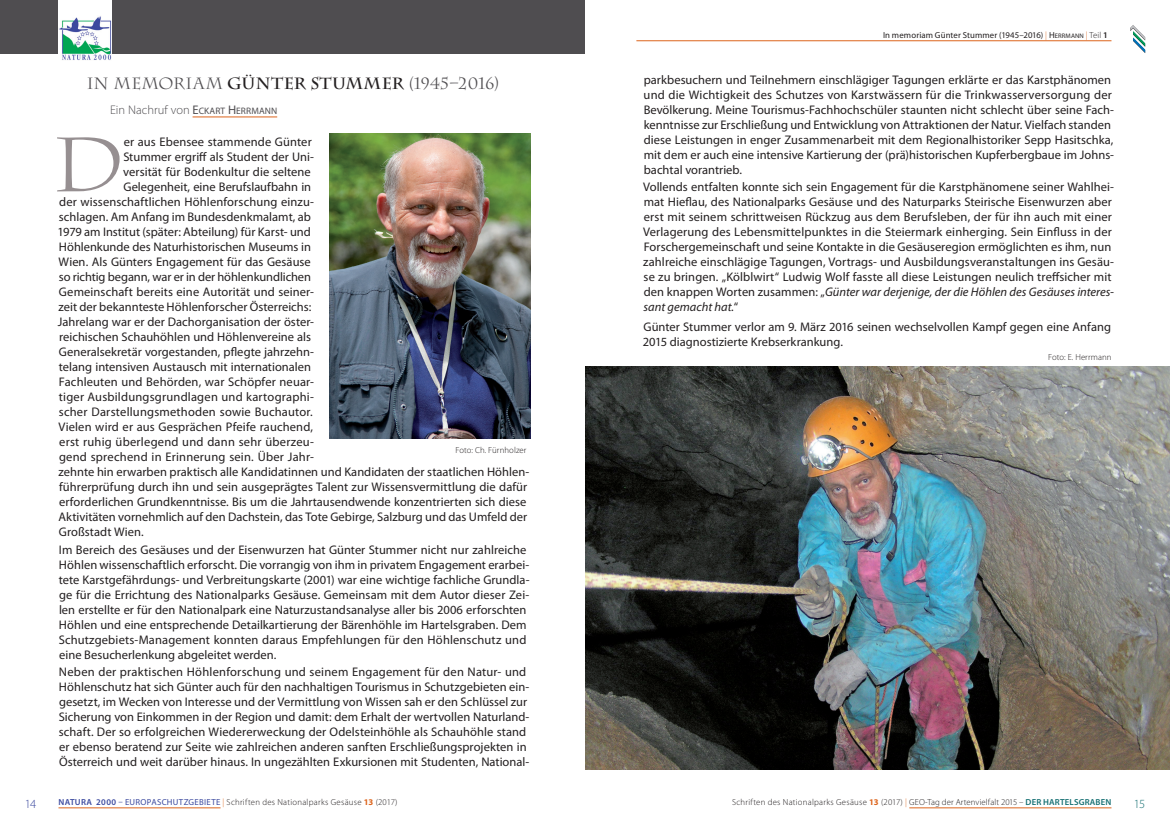
<style>
.page{position:relative;width:1170px;height:833px;background:#fff}
.page>*{position:absolute;margin:0;border:0;box-sizing:border-box;transform-origin:0 0}
.t1{font:76.38px "Charlemagne Std";color:#968f91}
.t2{font:16.25px "Charlemagne Std";color:#4f4d50}
.t3{font:12.5px/15px "Myriad Pro";color:#231f20}
.t4{font:12.5px "Myriad Pro";letter-spacing:.02em;color:#231f20}
.t5{font:300 12.5px "Myriad Pro";color:#4f4d50}
.t6{font:300 12.5px "Myriad Pro";color:#3c4a9f}
.t7{font:300 12.5px "Myriad Pro";color:#167073}
.t8{font:300 8.75px "Myriad Pro";letter-spacing:.02em;color:#231f20}
.t9{font:8.75px "Myriad Pro";letter-spacing:.015em;color:#231f20}
.s1{font-weight:700;color:#231f20}
.s2{font-weight:400}
.s3{font-weight:400;font-size:9.38px}
.s4{font-weight:300;color:#dc641c}
.s5{font-size:6.5px}
.s6{font-weight:300}
.s7{font-weight:600}
.s8{font-style:italic}
.s9{font-weight:600;color:#3c4a9f}
.s10{font-weight:400;color:#3c4a9f}
.s11{color:#dc641c}
.s12{font-weight:700;color:#dc641c}
.s13{font-weight:600;color:#167073}
</style>
<div class="page">
<hr style="left:58px;top:807px;width:162px;height:1px;background:#dc641c">
<hr style="left:909px;top:807px;width:202px;height:1px;background:#dc641c">
<hr style="left:192px;top:117px;width:85px;height:1px;background:#dc641c">
<img style="left:329px;top:133px;width:201px;height:306px">
<img style="left:585px;top:367px;width:584px;height:402px">
<svg style="left:1130px;top:25px;width:14px;height:27px"></svg>
<hr style="left:636px;top:41px;width:475px;height:1px;background:#dc641c">
<div style="left:0;top:0;width:585px;height:53px;background:#4f4d50"></div>
<div style="left:58px;top:0;width:54px;height:60px;background:#fff"></div>
<img style="left:59px;top:16px;width:53px;height:44px">
<h2 class="t2" style="left:87px;top:74px;width:413px">IN MEMORIAM <span class="s1">GÜNTER STUMMER</span> (1945–2016)</h2>
<p class="t5" style="left:110px;top:105px;width:168px">Ein Nachruf von <span class="s2">E</span><span class="s3">CKART</span> <span class="s2">H</span><span class="s3">ERRMANN</span></p>
<h1 class="t1" style="left:53px;top:120px;width:72px">D</h1>
<p class="t3" style="left:124px;top:135px;width:189px">er aus Ebensee stammende Günter</p>
<p class="t3" style="left:123px;top:150px;width:192px">Stummer ergriff als Student der Uni-</p>
<p class="t3" style="left:123px;top:165px;width:189px">versität für Bodenkultur die seltene</p>
<p class="t3" style="left:123px;top:180px;width:189px">Gelegenheit, eine Berufslaufbahn in</p>
<p class="t3" style="left:59px;top:195px;width:256px">der wissenschaftlichen Höhlenforschung einzu-</p>
<p class="t3" style="left:59px;top:210px;width:253px">schlagen. Am Anfang im Bundesdenkmalamt, ab</p>
<p class="t3" style="left:57px;top:225px;width:255px">1979 am Institut (später: Abteilung) für Karst- und</p>
<p class="t3" style="left:59px;top:240px;width:253px">Höhlenkunde des Naturhistorischen Museums in</p>
<p class="t3" style="left:59px;top:255px;width:254px">Wien. Als Günters Engagement für das Gesäuse</p>
<p class="t3" style="left:59px;top:270px;width:254px">so richtig begann, war er in der höhlenkundlichen</p>
<p class="t3" style="left:59px;top:285px;width:256px">Gemeinschaft bereits eine Autorität und seiner-</p>
<p class="t3" style="left:59px;top:300px;width:254px">zeit der bekannteste Höhlenforscher Österreichs:</p>
<p class="t3" style="left:58px;top:315px;width:257px">Jahrelang war er der Dachorganisation der öster-</p>
<p class="t3" style="left:59px;top:330px;width:253px">reichischen Schauhöhlen und Höhlenvereine als</p>
<p class="t3" style="left:59px;top:345px;width:256px">Generalsekretär vorgestanden, pflegte jahrzehn-</p>
<p class="t3" style="left:59px;top:360px;width:254px">telang intensiven Austausch mit internationalen</p>
<p class="t3" style="left:59px;top:375px;width:256px">Fachleuten und Behörden, war Schöpfer neuar-</p>
<p class="t3" style="left:59px;top:390px;width:256px">tiger Ausbildungsgrundlagen und kartographi-</p>
<p class="t4" style="left:59px;top:407px;width:255px">scher Darstellungsmethoden sowie Buchautor.</p>
<p class="t3" style="left:58px;top:420px;width:256px">Vielen wird er aus Gesprächen Pfeife rauchend,</p>
<p class="t3" style="left:59px;top:435px;width:256px">erst ruhig überlegend und dann sehr überzeu-</p>
<p class="t3" style="left:59px;top:450px;width:256px">gend sprechend in Erinnerung sein. Über Jahr-</p>
<p class="t3" style="left:59px;top:465px;width:472px">zehnte hin erwarben praktisch alle Kandidatinnen und Kandidaten der staatlichen Höhlen-</p>
<p class="t3" style="left:59px;top:480px;width:469px">führerprüfung durch ihn und sein ausgeprägtes Talent zur Wissensvermittlung die dafür</p>
<p class="t3" style="left:59px;top:495px;width:468px">erforderlichen Grundkenntnisse. Bis um die Jahrtausendwende konzentrierten sich diese</p>
<p class="t3" style="left:58px;top:510px;width:470px">Aktivitäten vornehmlich auf den Dachstein, das Tote Gebirge, Salzburg und das Umfeld der</p>
<p class="t3" style="left:59px;top:525px;width:86px">Großstadt Wien.</p>
<p class="t3" style="left:59px;top:543px;width:472px">Im Bereich des Gesäuses und der Eisenwurzen hat Günter Stummer nicht nur zahlreiche Höhlen wissenschaftlich erforscht. Die vorrangig von ihm in privatem Engagement erarbei&shy;tete Karstgefährdungs- und Verbreitungskarte (2001) war eine wichtige fachliche Grundla&shy;ge für die Errichtung des Nationalparks Gesäuse. Gemeinsam mit dem Autor dieser Zei&shy;len erstellte er für den Nationalpark eine Naturzustandsanalyse aller bis 2006 erforschten Höhlen und eine entsprechende Detailkartierung der Bärenhöhle im Hartelsgraben. Dem Schutzgebiets-Management konnten daraus Empfehlungen für den Höhlenschutz und eine Besucherlenkung abgeleitet werden.</p>
<p class="t3" style="left:59px;top:665px;width:472px">Neben der praktischen Höhlenforschung und seinem Engagement für den Natur- und Höhlenschutz hat sich Günter auch für den nachhaltigen Tourismus in Schutzgebieten ein&shy;gesetzt, im Wecken von Interesse und der Vermittlung von Wissen sah er den Schlüssel zur Sicherung von Einkommen in der Region und damit: dem Erhalt der wertvollen Naturland&shy;schaft. Der so erfolgreichen Wiedererweckung der Odelsteinhöhle als Schauhöhle stand er ebenso beratend zur Seite wie zahlreichen anderen sanften Erschließungsprojekten in Österreich und weit darüber hinaus. In ungezählten Exkursionen mit Studenten, National-</p>
<p class="t8" style="left:455px;top:446px;width:72px">Foto: Ch. Fürnholzer</p>
<p class="t9" style="left:882px;top:32px;width:226px">In memoriam Günter Stummer (1945–2016) <span class="s4">|</span> H<span class="s5">ERRMANN</span> <span class="s4">|</span> <span class="s6">Teil</span> <span class="s7">1</span></p>
<p class="t3" style="left:643px;top:73px;width:472px">parkbesuchern und Teilnehmern einschlägiger Tagungen erklärte er das Karstphänomen und die Wichtigkeit des Schutzes von Karstwässern für die Trinkwasserversorgung der Bevölkerung. Meine Tourismus-Fachhochschüler staunten nicht schlecht über seine Fach&shy;kenntnisse zur Erschließung und Entwicklung von Attraktionen der Natur. Vielfach standen diese Leistungen in enger Zusammenarbeit mit dem Regionalhistoriker Sepp Hasitschka, mit dem er auch eine intensive Kartierung der (prä)historischen Kupferbergbaue im Johns&shy;bachtal vorantrieb.</p>
<p class="t3" style="left:643px;top:181px;width:472px">Vollends entfalten konnte sich sein Engagement für die Karstphänomene seiner Wahlhei&shy;mat Hieflau, des Nationalparks Gesäuse und des Naturparks Steirische Eisenwurzen aber erst mit seinem schrittweisen Rückzug aus dem Berufsleben, der für ihn auch mit einer Verlagerung des Lebensmittelpunktes in die Steiermark einherging. Sein Einfluss in der Forschergemeinschaft und seine Kontakte in die Gesäuseregion ermöglichten es ihm, nun zahlreiche einschlägige Tagungen, Vortrags- und Ausbildungsveranstaltungen ins Gesäu&shy;se zu bringen. „Kölblwirt“ Ludwig Wolf fasste all diese Leistungen neulich treffsicher mit den knappen Worten zusammen: „<span class="s8">Günter war derjenige, der die Höhlen des Gesäuses interes&shy;sant gemacht hat.</span>“</p>
<p class="t3" style="left:643px;top:321px;width:469px">Günter Stummer verlor am 9. März 2016 seinen wechselvollen Kampf gegen eine Anfang<br>2015 diagnostizierte Krebserkrankung.</p>
<p class="t8" style="left:1048px;top:353px;width:65px">Foto: E. Herrmann</p>
<p class="t6" style="left:25px;top:799px;width:13px">14</p>
<p class="t8" style="left:58px;top:799px;width:340px"><span class="s9">NATURA 2000</span> <span class="s10">– EUROPASCHUTZGEBIETE</span> <span class="s11">|</span> Schriften des Nationalparks Gesäuse <span class="s12">13</span> (2017)</p>
<p class="t8" style="left:732px;top:799px;width:381px">Schriften des Nationalparks Gesäuse <span class="s12">13</span> (2017) <span class="s11">|</span> GEO-Tag der Artenvielfalt 2015 – <span class="s13">DER HARTELSGRABEN</span></p>
<p class="t7" style="left:1133px;top:799px;width:13px">15</p>
</div>
